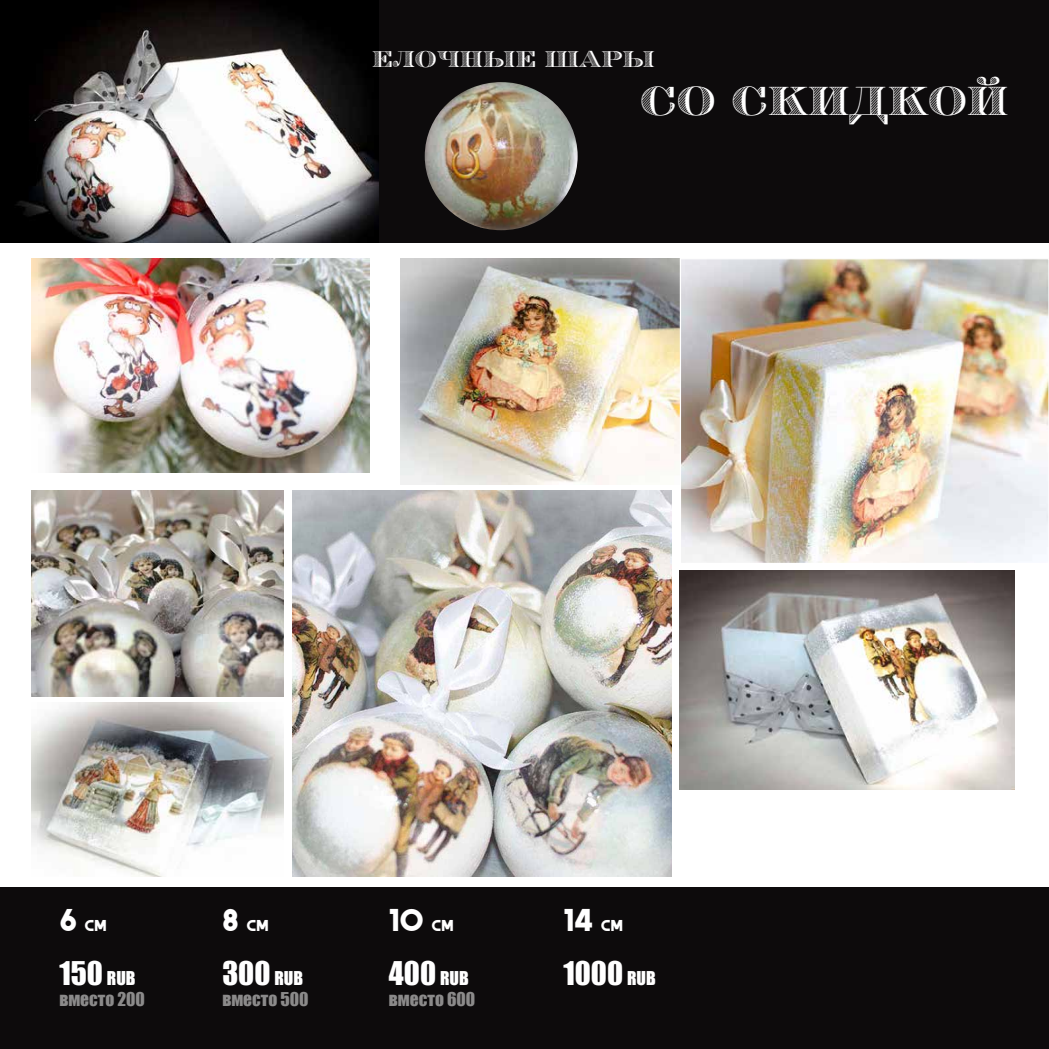
<style>
.page{position:relative;width:1049px;height:1049px;background:#fff}
.page>*{position:absolute;margin:0;border:0;box-sizing:border-box;transform-origin:0 0}
.t1{font:40px "Engravers";color:#fff}
.t2{font:30px "Impact";color:#fff}
.t3{font:30px "Trender";color:#fff}
.t4{font:22.5px "Engravers";color:#fff}
.t5{font:17.5px "Impact";color:#8b8a8a}
.t6{font:15px "Trender";color:#fff}
.s1{font-size:30px}
.s2{font-size:17.5px}
.s3{font-size:15px}
</style>
<div class="page">
<img style="left:0;top:0;width:380px;height:243px">
<div style="left:380px;top:0;width:669px;height:243px;background:#0d0b0c"></div>
<img style="left:32px;top:259px;width:337px;height:213px">
<img style="left:400px;top:259px;width:280px;height:225px">
<img style="left:682px;top:260px;width:365px;height:302px">
<div style="left:680px;top:258px;width:369px;height:306px;border:1px solid #fff"></div>
<img style="left:292px;top:490px;width:380px;height:386px">
<img style="left:425px;top:82px;width:153px;height:148px">
<img style="left:32px;top:490px;width:251px;height:206px">
<div style="left:0;top:888px;width:1049px;height:161px;background:#0d0b0c"></div>
<img style="left:32px;top:703px;width:251px;height:173px">
<img style="left:680px;top:570px;width:334px;height:219px">
<p class="t4" style="left:372px;top:44px;width:284px">елочные шары</p>
<h1 class="t1" style="left:640px;top:74px;width:370px">со скидкой</h1>
<p class="t6" style="left:59px;top:915px;width:49px"><span class="s1">6</span> см</p>
<h2 class="t2" style="left:59px;top:950px;width:78px">150 <span class="s2">RUB</span></h2>
<p class="t5" style="left:59px;top:986px;width:87px">вместо 200</p>
<p class="t6" style="left:222px;top:915px;width:48px"><span class="s1">8</span> см</p>
<h2 class="t2" style="left:222px;top:950px;width:82px">300 <span class="s2">RUB</span></h2>
<p class="t5" style="left:222px;top:986px;width:88px">вместо 500</p>
<h2 class="t3" style="left:389px;top:900px;width:66px">10 <span class="s3">см</span></h2>
<h2 class="t2" style="left:389px;top:950px;width:81px">400 <span class="s2">RUB</span></h2>
<p class="t5" style="left:389px;top:986px;width:88px">вместо 600</p>
<h2 class="t3" style="left:563px;top:900px;width:61px">14 <span class="s3">см</span></h2>
<h2 class="t2" style="left:563px;top:950px;width:94px">1000 <span class="s2">RUB</span></h2>
</div>
